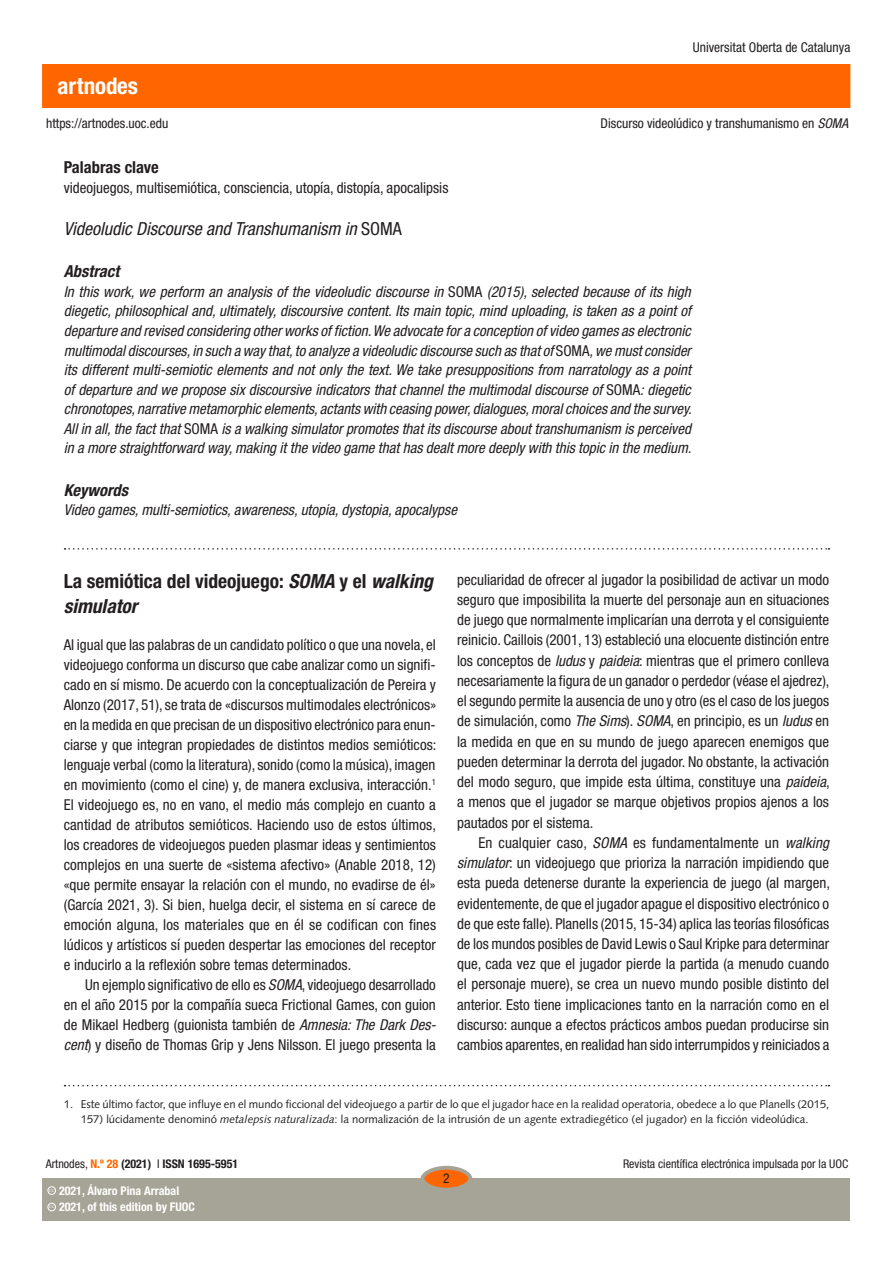
<style>
.page{position:relative;width:893px;height:1263px;background:#fff}
.page>*{position:absolute;margin:0;border:0;box-sizing:border-box;transform-origin:0 0}
.t1{font:700 condensed 22.95px "Helvetica Neue LT Std";color:#fff}
.t2{font:700 condensed 19.5px/24.6px "Helvetica Neue LT Std";color:#231f20}
.abstract_h1{font:italic condensed 18px "Helvetica Neue LT Std";color:#231f20}
.abstract_paraula{font:italic 700 condensed 16.5px "Helvetica Neue LT Std";color:#231f20}
.abstract_paraula-2{font:700 condensed 16.5px "Helvetica Neue LT Std";color:#231f20}
.text{font:condensed 15px/20.2px "Helvetica Neue LT Std";color:#231f20;text-align:justify}
.text1p{font:condensed 15px/20.1px "Helvetica Neue LT Std";color:#231f20;text-align:justify}
.text1p-2{font:italic condensed 15px/19.5px "Helvetica Neue LT Std";color:#231f20;text-align:justify}
.titolet{font:condensed 13.5px "Helvetica Neue LT Std";color:#231f20}
.t3{font:700 condensed 12px "Helvetica Neue LT Std";color:#fff}
.t4{font:condensed 12px "Helvetica Neue LT Std";color:#231f20}
.t5{font:700 condensed 12px "Helvetica Neue LT Std";color:#231f20}
.notes{font:11.25px/15px "Syntax LT";color:#231f20;text-align:center}
.t6{font:600 3.9px "Adobe Caslon Pro";color:#fff}
.s1{font-style:italic}
.s2{font-style:normal}
.s3{font-weight:400}
.s4{color:#f60}
</style>
<div class="page">
<div style="left:43px;top:65px;width:807px;height:42px;background:#f60"></div>
<div style="left:43px;top:1178px;width:807px;height:42px;background:#a6a397"></div>
<div style="left:422px;top:1168px;width:48px;height:21px;background:#f60;border-radius:50%"></div>
<div style="left:421px;top:1166px;width:51px;height:25px;border:4px solid #a6a397;border-radius:50%"></div>
<div style="left:48px;top:1203px;width:8px;height:8px;border:1px solid #fff;border-radius:50%"></div>
<div style="left:48px;top:1186px;width:8px;height:8px;border:1px solid #fff;border-radius:50%"></div>
<svg style="left:65px;top:1085px;width:764px;height:1px"></svg>
<svg style="left:65px;top:548px;width:764px;height:2px"></svg>
<p class="t1" style="left:58px;top:72px;width:82px">artnodes</p>
<p class="titolet" style="left:46px;top:115px;width:124px">https://artnodes.uoc.edu</p>
<p class="titolet" style="left:693px;top:40px;width:159px">Universitat Oberta de Catalunya</p>
<p class="titolet" style="left:601px;top:115px;width:249px">Discurso videolúdico y transhumanismo en <span class="s1">SOMA</span></p>
<p class="abstract_paraula-2" style="left:64px;top:157px;width:97px">Palabras clave</p>
<p class="text1p" style="left:64px;top:177px;width:386px">videojuegos, multisemiótica, consciencia, utopía, distopía, apocalipsis</p>
<p class="abstract_h1" style="left:64px;top:218px;width:339px">Videoludic Discourse and Transhumanism in <span class="s2">SOMA</span></p>
<p class="abstract_paraula" style="left:64px;top:262px;width:57px">Abstract</p>
<p class="text1p-2" style="left:64px;top:282px;width:630px">In this work, we perform an analysis of the videoludic discourse in <span class="s2">SOMA</span> (2015), selected because of its high diegetic, philosophical and, ultimately, discoursive content. Its main topic, mind uploading, is taken as a point of departure and revised considering other works of fiction. We advocate for a conception of video games as electronic multimodal discourses, in such a way that, to analyze a videoludic discourse such as that of <span class="s2">SOMA</span>, we must consider its different multi-semiotic elements and not only the text. We take presuppositions from narratology as a point of departure and we propose six discoursive indicators that channel the multimodal discourse of <span class="s2">SOMA</span>: diegetic chronotopes, narrative metamorphic elements, actants with ceasing power, dialogues, moral choices and the survey.<br>All in all, the fact that <span class="s2">SOMA</span> is a walking simulator promotes that its discourse about transhumanism is perceived in a more straightforward way, making it the video game that has dealt more deeply with this topic in the medium.</p>
<p class="abstract_paraula" style="left:64px;top:480px;width:66px">Keywords</p>
<p class="text1p-2" style="left:64px;top:500px;width:395px">Video games, multi-semiotics, awareness, utopia, dystopia, apocalypse</p>
<p class="t2" style="left:64px;top:568px;width:371px">La semiótica del videojuego: <span class="s1">SOMA</span> y el <span class="s1">walking simulator</span></p>
<p class="text1p" style="left:64px;top:634px;width:374px">Al igual que las palabras de un candidato político o que una novela, el videojuego conforma un discurso que cabe analizar como un signifi&shy;cado en sí mismo. De acuerdo con la conceptualización de Pereira y Alonzo (2017, 51), se trata de «discursos multimodales electrónicos» en la medida en que precisan de un dispositivo electrónico para enun&shy;ciarse y que integran propiedades de distintos medios semióticos: lenguaje verbal (como la literatura), sonido (como la música), imagen en movimiento (como el cine) y, de manera exclusiva, interacción.<sup>1<br></sup>El videojuego es, no en vano, el medio más complejo en cuanto a cantidad de atributos semióticos. Haciendo uso de estos últimos, los creadores de videojuegos pueden plasmar ideas y sentimientos complejos en una suerte de «sistema afectivo» (Anable 2018, 12) «que permite ensayar la relación con el mundo, no evadirse de él» (García 2021, 3). Si bien, huelga decir, el sistema en sí carece de emoción alguna, los materiales que en él se codifican con fines lúdicos y artísticos sí pueden despertar las emociones del receptor e inducirlo a la reflexión sobre temas determinados.</p>
<p class="text" style="left:64px;top:974px;width:374px;text-indent:21px">Un ejemplo significativo de ello es <span class="s1">SOMA</span>, videojuego desarrollado en el año 2015 por la compañía sueca Frictional Games, con guion de Mikael Hedberg (guionista también de <span class="s1">Amnesia: The Dark Des&shy;cent</span>) y diseño de Thomas Grip y Jens Nilsson. El juego presenta la</p>
<p class="text" style="left:457px;top:569px;width:374px">peculiaridad de ofrecer al jugador la posibilidad de activar un modo seguro que imposibilita la muerte del personaje aun en situaciones de juego que normalmente implicarían una derrota y el consiguiente reinicio. Caillois (2001, 13) estableció una elocuente distinción entre los conceptos de <span class="s1">ludus</span> y <span class="s1">paideia</span>: mientras que el primero conlleva necesariamente la figura de un ganador o perdedor (véase el ajedrez), el segundo permite la ausencia de uno y otro (es el caso de los juegos de simulación, como <span class="s1">The Sims</span>). <span class="s1">SOMA</span>, en principio, es un <span class="s1">ludus</span> en la medida en que en su mundo de juego aparecen enemigos que pueden determinar la derrota del jugador. No obstante, la activación del modo seguro, que impide esta última, constituye una <span class="s1">paideia</span>, a menos que el jugador se marque objetivos propios ajenos a los pautados por el sistema.</p>
<p class="text" style="left:457px;top:832px;width:374px;text-indent:21px">En cualquier caso, <span class="s1">SOMA</span> es fundamentalmente un <span class="s1">walking simulator</span>: un videojuego que prioriza la narración impidiendo que esta pueda detenerse durante la experiencia de juego (al margen, evidentemente, de que el jugador apague el dispositivo electrónico o de que este falle). Planells (2015, 15-34) aplica las teorías filosóficas de los mundos posibles de David Lewis o Saul Kripke para determinar que, cada vez que el jugador pierde la partida (a menudo cuando el personaje muere), se crea un nuevo mundo posible distinto del anterior. Esto tiene implicaciones tanto en la narración como en el discurso: aunque a efectos prácticos ambos puedan producirse sin cambios aparentes, en realidad han sido interrumpidos y reiniciados a</p>
<p class="notes" style="left:64px;top:1096px;width:767px">1. Este último factor, que influye en el mundo ficcional del videojuego a partir de lo que el jugador hace en la realidad operatoria, obedece a lo que Planells (2015,<br>157) lúcidamente denominó <span class="s1">metalepsis naturalizada</span>: la normalización de la intrusión de un agente extradiegético (el jugador) en la ficción videolúdica.</p>
<p class="t5" style="left:46px;top:1157px;width:194px"><span class="s3">Artnodes,</span> <span class="s4">N.º 28</span> (2021) <span class="s3">I</span> ISSN 1695-5951</p>
<p class="t3" style="left:59px;top:1183px;width:122px">2021, Álvaro Pina Arrabal</p>
<p class="t6" style="left:49px;top:1188px;width:7px">CC</p>
<p class="t6" style="left:49px;top:1205px;width:7px">CC</p>
<p class="t3" style="left:59px;top:1200px;width:138px">2021, of this edition by FUOC</p>
<p class="titolet" style="left:443px;top:1171px;width:8px">2</p>
<p class="t4" style="left:623px;top:1157px;width:227px">Revista científica electrónica impulsada por la UOC</p>
</div>
